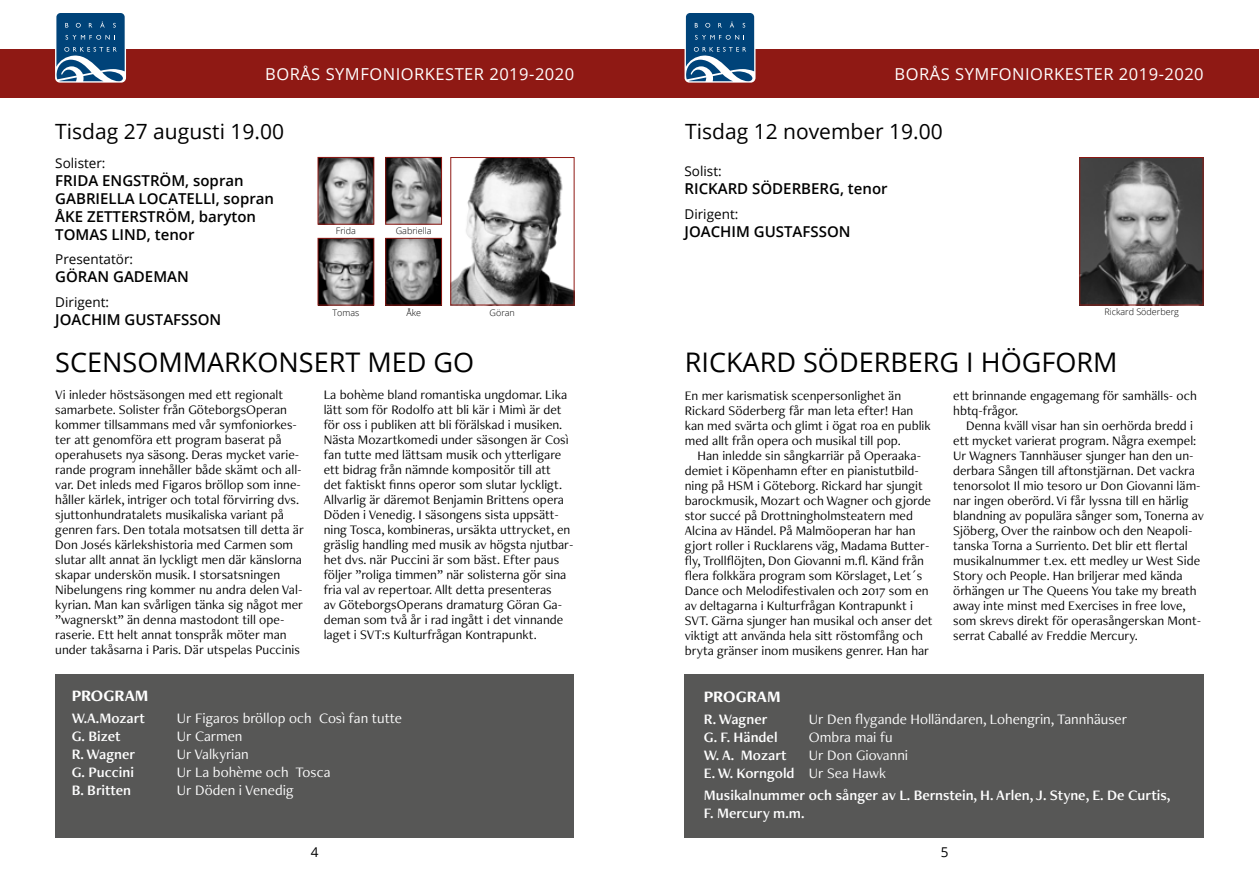
<style>
.page{position:relative;width:1259px;height:893px;background:#fff}
.page>*{position:absolute;margin:0;border:0;box-sizing:border-box;transform-origin:0 0}
.t1{font:27px "Open Sans";color:#000}
.t2{font:21px "Open Sans";color:#000}
.t3{font:16.5px "Open Sans";letter-spacing:.03em;color:#fff}
.t4{font:700 16.5px "Freight Neo Pro";color:#fff}
.t5{font:15px/22.2px "Freight Neo Pro Semi";color:#fff}
.t6{font:15px "Freight Neo Pro";color:#fff}
.t7{font:600 15px/18px "Open Sans";color:#000}
.t8{font:13.5px/15px "Freight Neo Pro";color:#000}
.t9{font:13.5px "Open Sans";color:#000}
.t10{font:300 9px "Open Sans";color:#000}
.s1{font-family:"Freight Neo Pro"}
</style>
<div class="page">
<div style="left:629px;top:49px;width:630px;height:49px;background:#8f1914"></div>
<svg style="left:684px;top:12px;width:71px;height:71px"></svg>
<svg style="left:686px;top:13px;width:68px;height:68px;background:#29618e"></svg>
<div style="left:0;top:49px;width:629px;height:49px;background:#8f1914"></div>
<svg style="left:55px;top:12px;width:71px;height:71px"></svg>
<svg style="left:56px;top:13px;width:69px;height:68px;background:#2b638f"></svg>
<div style="left:55px;top:674px;width:519px;height:164px;background:#575756"></div>
<div style="left:684px;top:674px;width:519px;height:164px;background:#575756"></div>
<img style="left:1081px;top:159px;width:120px;height:144px">
<div style="left:1079px;top:157px;width:124px;height:148px;border:1px solid #8f1914"></div>
<img style="left:452px;top:159px;width:120px;height:144px">
<div style="left:450px;top:157px;width:124px;height:148px;border:1px solid #8f1914"></div>
<img style="left:320px;top:159px;width:52px;height:63px">
<div style="left:318px;top:157px;width:56px;height:67px;border:1px solid #8f1914"></div>
<img style="left:320px;top:240px;width:52px;height:63px">
<div style="left:318px;top:238px;width:56px;height:67px;border:1px solid #8f1914"></div>
<img style="left:387px;top:159px;width:52px;height:63px">
<div style="left:385px;top:157px;width:56px;height:67px;border:1px solid #8f1914"></div>
<img style="left:387px;top:240px;width:52px;height:63px">
<div style="left:385px;top:238px;width:56px;height:67px;border:1px solid #8f1914"></div>
<p class="t3" style="left:265px;top:63px;width:311px">BORÅS SYMFONIORKESTER 2019-2020</p>
<p class="t3" style="left:894px;top:63px;width:311px">BORÅS SYMFONIORKESTER 2019-2020</p>
<h2 class="t2" style="left:55px;top:117px;width:230px">Tisdag 27 augusti 19.00</h2>
<h2 class="t2" style="left:685px;top:117px;width:259px">Tisdag 12 november 19.00</h2>
<p class="t9" style="left:55px;top:153px;width:52px">Solister:</p>
<p class="t7" style="left:55px;top:171px;width:220px">FRIDA ENGSTRÖM, sopran<br>GABRIELLA LOCATELLI, sopran<br>ÅKE ZETTERSTRÖM, baryton<br>TOMAS LIND, tenor</p>
<p class="t9" style="left:55px;top:250px;width:79px">Presentatör:</p>
<p class="t7" style="left:55px;top:268px;width:135px">GÖRAN GADEMAN</p>
<p class="t9" style="left:55px;top:293px;width:55px">Dirigent:</p>
<p class="t7" style="left:55px;top:310px;width:168px">JOACHIM GUSTAFSSON</p>
<p class="t10" style="left:336px;top:225px;width:22px">Frida</p>
<p class="t10" style="left:396px;top:225px;width:37px">Gabriella</p>
<p class="t10" style="left:332px;top:306px;width:28px">Tomas</p>
<p class="t10" style="left:406px;top:306px;width:16px">Åke</p>
<p class="t10" style="left:489px;top:306px;width:27px">Göran</p>
<p class="t9" style="left:684px;top:162px;width:39px">Solist:</p>
<p class="t7" style="left:684px;top:179px;width:205px">RICKARD SÖDERBERG, tenor</p>
<p class="t9" style="left:684px;top:205px;width:55px">Dirigent:</p>
<p class="t7" style="left:684px;top:222px;width:168px">JOACHIM GUSTAFSSON</p>
<p class="t10" style="left:1104px;top:305px;width:76px">Rickard Söderberg</p>
<h1 class="t1" style="left:55px;top:343px;width:420px">SCENSOMMARKONSERT MED GO</h1>
<p class="t8" style="left:55px;top:386px;width:250px">Vi inleder höstsäsongen med ett regionalt samarbete. Solister från GöteborgsOperan kommer tillsammans med vår symfoniorkes&shy;ter att genomföra ett program baserat på operahusets nya säsong. Deras mycket varie&shy;rande program innehåller både skämt och all&shy;var. Det inleds med Figaros bröllop som inne&shy;håller kärlek, intriger och total förvirring dvs. sjuttonhundratalets musikaliska variant på genren fars. Den totala motsatsen till detta är Don Josés kärlekshistoria med Carmen som slutar allt annat än lyckligt men där känslorna skapar underskön musik. I storsatsningen Nibelungens ring kommer nu andra delen Val&shy;kyrian. Man kan svårligen tänka sig något mer ”wagnerskt” än denna mastodont till ope&shy;raserie. Ett helt annat tonspråk möter man under takåsarna i Paris. Där utspelas Puccinis</p>
<p class="t8" style="left:324px;top:386px;width:251px">La bohème bland romantiska ungdomar. Lika lätt som för Rodolfo att bli kär i Mimì är det för oss i publiken att bli förälskad i musiken.<br>Nästa Mozartkomedi under säsongen är Così fan tutte med lättsam musik och ytterligare ett bidrag från nämnde kompositör till att<br>det faktiskt finns operor som slutar lyckligt.<br>Allvarlig är däremot Benjamin Brittens opera Döden i Venedig. I säsongens sista uppsätt&shy;ning Tosca, kombineras, ursäkta uttrycket, en gräslig handling med musik av högsta njutbar&shy;het dvs. när Puccini är som bäst. Efter paus följer ”roliga timmen” när solisterna gör sina fria val av repertoar. Allt detta presenteras<br>av GöteborgsOperans dramaturg Göran Ga&shy;deman som två år i rad ingått i det vinnande laget i SVT:s Kulturfrågan Kontrapunkt.</p>
<p class="t4" style="left:72px;top:684px;width:78px">PROGRAM</p>
<p class="t5" style="left:72px;top:706px;width:75px">W.A.Mozart</p>
<p class="t6" style="left:177px;top:708px;width:227px">Ur Figaros bröllop och Così fan tutte</p>
<p class="t5" style="left:72px;top:724px;width:50px">G. Bizet</p>
<p class="t6" style="left:177px;top:726px;width:67px">Ur Carmen</p>
<p class="t5" style="left:72px;top:742px;width:65px">R. Wagner</p>
<p class="t6" style="left:177px;top:744px;width:74px">Ur Valkyrian</p>
<p class="t5" style="left:72px;top:760px;width:64px">G. Puccini</p>
<p class="t6" style="left:177px;top:762px;width:155px">Ur La bohème och Tosca</p>
<p class="t5" style="left:72px;top:778px;width:61px">B. Britten</p>
<p class="t6" style="left:177px;top:780px;width:118px">Ur Döden i Venedig</p>
<h1 class="t1" style="left:685px;top:343px;width:434px">RICKARD SÖDERBERG I HÖGFORM</h1>
<p class="t8" style="left:685px;top:387px;width:247px">En mer karismatisk scenpersonlighet än Rickard Söderberg får man leta efter! Han kan med svärta och glimt i ögat roa en publik med allt från opera och musikal till pop.</p>
<p class="t8" style="left:685px;top:447px;width:249px;text-indent:13px">Han inledde sin sångkarriär på Operaaka&shy;demiet i Köpenhamn efter en pianistutbild&shy;ning på HSM i Göteborg. Rickard har sjungit barockmusik, Mozart och Wagner och gjorde stor succé på Drottningholmsteatern med Alcina av Händel. På Malmöoperan har han gjort roller i Rucklarens väg, Madama Butter&shy;fly, Trollflöjten, Don Giovanni m.fl. Känd från flera folkkära program som Körslaget, Let´s Dance och Melodifestivalen och 2017 som en av deltagarna i Kulturfrågan Kontrapunkt i SVT. Gärna sjunger han musikal och anser det viktigt att använda hela sitt röstomfång och bryta gränser inom musikens genrer. Han har</p>
<p class="t8" style="left:953px;top:387px;width:245px">ett brinnande engagemang för samhälls- och hbtq-frågor.</p>
<p class="t8" style="left:953px;top:417px;width:252px;text-indent:13px">Denna kväll visar han sin oerhörda bredd i ett mycket varierat program. Några exempel:<br>Ur Wagners Tannhäuser sjunger han den un&shy;derbara Sången till aftonstjärnan. Det vackra tenorsolot Il mio tesoro ur Don Giovanni läm&shy;nar ingen oberörd. Vi får lyssna till en härlig blandning av populära sånger som, Tonerna av Sjöberg, Over the rainbow och den Neapoli&shy;tanska Torna a Surriento. Det blir ett flertal musikalnummer t.ex. ett medley ur West Side Story och People. Han briljerar med kända örhängen ur The Queens You take my breath away inte minst med Exercises in free love, som skrevs direkt för operasångerskan Mont&shy;serrat Caballé av Freddie Mercury.</p>
<p class="t4" style="left:704px;top:685px;width:78px">PROGRAM</p>
<p class="t5" style="left:704px;top:708px;width:65px">R. Wagner</p>
<p class="t6" style="left:809px;top:709px;width:320px">Ur Den flygande Holländaren, Lohengrin, Tannhäuser</p>
<p class="t5" style="left:704px;top:726px;width:75px">G. F. Händel</p>
<p class="t6" style="left:809px;top:727px;width:85px">Ombra mai fu</p>
<p class="t5" style="left:704px;top:744px;width:84px">W. A. Mozart</p>
<p class="t6" style="left:809px;top:745px;width:101px">Ur Don Giovanni</p>
<p class="t5" style="left:704px;top:762px;width:468px">E. W. Korngold <span class="s1">Ur Sea Hawk<br></span>Musikalnummer och sånger av L. Bernstein, H. Arlen, J. Styne, E. De Curtis,</p>
<p class="t5" style="left:704px;top:802px;width:102px">F. Mercury m.m.</p>
<p class="t9" style="left:311px;top:842px;width:9px">4</p>
<p class="t9" style="left:941px;top:842px;width:9px">5</p>
</div>
